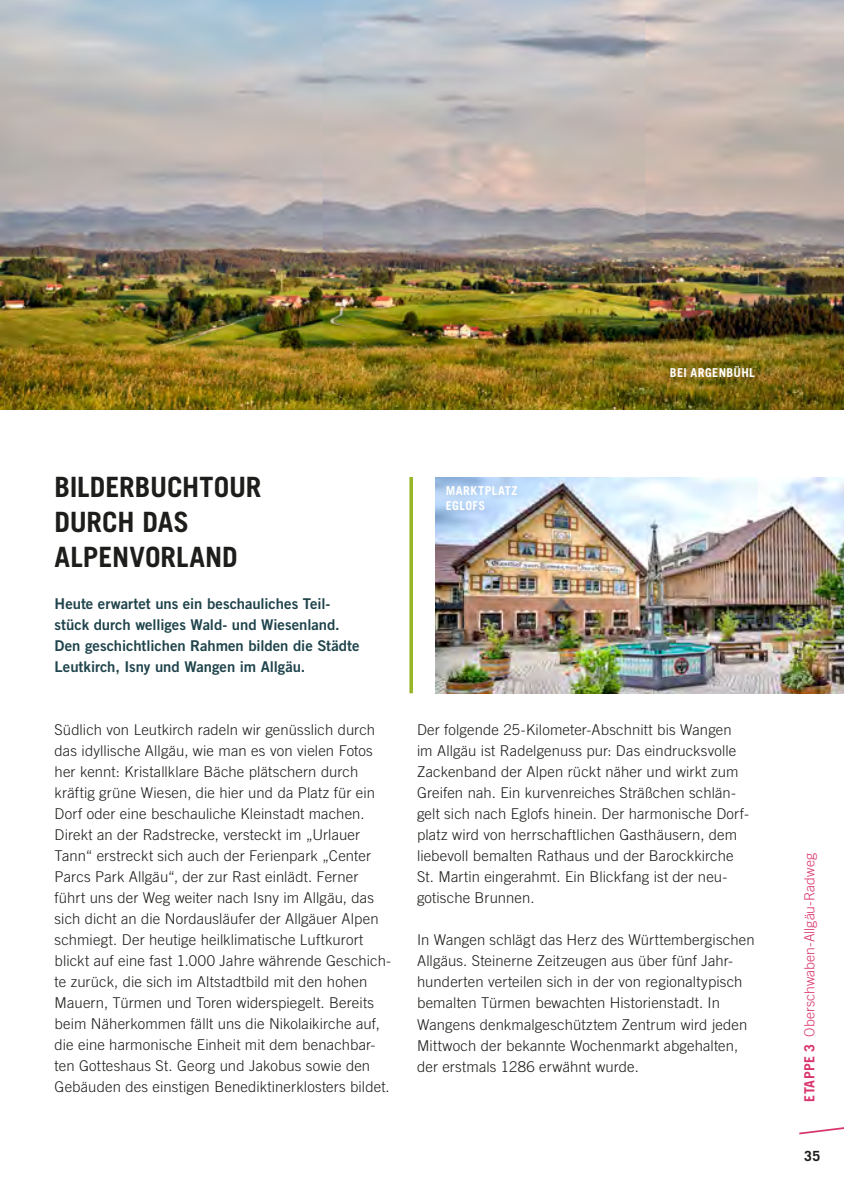
<style>
.page{position:relative;width:844px;height:1191px;background:#fff}
.page>*{position:absolute;margin:0;border:0;box-sizing:border-box;transform-origin:0 0}
.t1{font:700 28px/35px "Trade Gothic LT Std";letter-spacing:-.005em;color:#1d1d1b}
.t2{font:300 14.88px/21px "Trade Gothic LT Std";letter-spacing:.01em;color:#1d1d1b}
.t3{font:14.88px/21px "Trade Gothic LT Std Bd 2";color:#20444c}
.t4{font:300 14px "Trade Gothic LT Std";letter-spacing:.005em;color:#d8356e}
.t5{font:700 14px "Trade Gothic LT Std";color:#1d1d1b}
.t6{font:700 12.25px/15.8px "Trade Gothic LT Std";letter-spacing:.035em;color:#fff}
.s1{font-weight:700}
</style>
<div class="page">
<svg style="left:409px;top:477px;width:4px;height:216px"></svg>
<img style="left:435px;top:477px;width:408px;height:216px">
<img style="left:0;top:0;width:843px;height:409px">
<svg style="left:799px;top:1127px;width:44px;height:8px"></svg>
<h1 class="t1" style="left:55px;top:469px;width:208px">BILDERBUCHTOUR<br>DURCH DAS<br>ALPENVORLAND</h1>
<p class="t3" style="left:55px;top:593px;width:306px">Heute erwartet uns ein beschauliches Teil&shy;stück durch welliges Wald- und Wiesenland.<br>Den geschichtlichen Rahmen bilden die Städte Leutkirch, Isny und Wangen im Allgäu.</p>
<p class="t6" style="left:445px;top:482px;width:73px">MARKTPLATZ<br>EGLOFS</p>
<p class="t6" style="left:669px;top:364px;width:86px">BEI ARGENBÜHL</p>
<p class="t2" style="left:55px;top:719px;width:338px">Südlich von Leutkirch radeln wir genüsslich durch das idyllische Allgäu, wie man es von vielen Fotos her kennt: Kristallklare Bäche plätschern durch kräftig grüne Wiesen, die hier und da Platz für ein Dorf oder eine beschauliche Kleinstadt machen.<br>Direkt an der Radstrecke, versteckt im „Urlauer Tann“ erstreckt sich auch der Ferienpark „Center Parcs Park Allgäu“, der zur Rast einlädt. Ferner führt uns der Weg weiter nach Isny im Allgäu, das sich dicht an die Nordausläufer der Allgäuer Alpen schmiegt. Der heutige heilklimatische Luftkurort blickt auf eine fast 1.000 Jahre währende Geschich&shy;te zurück, die sich im Altstadtbild mit den hohen Mauern, Türmen und Toren widerspiegelt. Bereits beim Näherkommen fällt uns die Nikolaikirche auf, die eine harmonische Einheit mit dem benachbar&shy;ten Gotteshaus St. Georg und Jakobus sowie den Gebäuden des einstigen Benediktinerklosters bildet.</p>
<p class="t2" style="left:417px;top:719px;width:333px">Der folgende 25-Kilometer-Abschnitt bis Wangen im Allgäu ist Radelgenuss pur: Das eindrucksvolle Zackenband der Alpen rückt näher und wirkt zum Greifen nah. Ein kurvenreiches Sträßchen schlän&shy;gelt sich nach Eglofs hinein. Der harmonische Dorf&shy;platz wird von herrschaftlichen Gasthäusern, dem liebevoll bemalten Rathaus und der Barockkirche St. Martin eingerahmt. Ein Blickfang ist der neu&shy;gotische Brunnen.</p>
<p class="t2" style="left:417px;top:929px;width:339px">In Wangen schlägt das Herz des Württembergischen Allgäus. Steinerne Zeitzeugen aus über fünf Jahr&shy;hunderten verteilen sich in der von regionaltypisch bemalten Türmen bewachten Historienstadt. In Wangens denkmalgeschütztem Zentrum wird jeden Mittwoch der bekannte Wochenmarkt abgehalten, der erstmals 1286 erwähnt wurde.</p>
<p class="t4" style="left:800px;top:1101px;width:250px;rotate:-90deg"><span class="s1">ETAPPE 3</span> Oberschwaben-Allgäu-Radweg</p>
<p class="t5" style="left:804px;top:1146px;width:17px">35</p>
</div>
